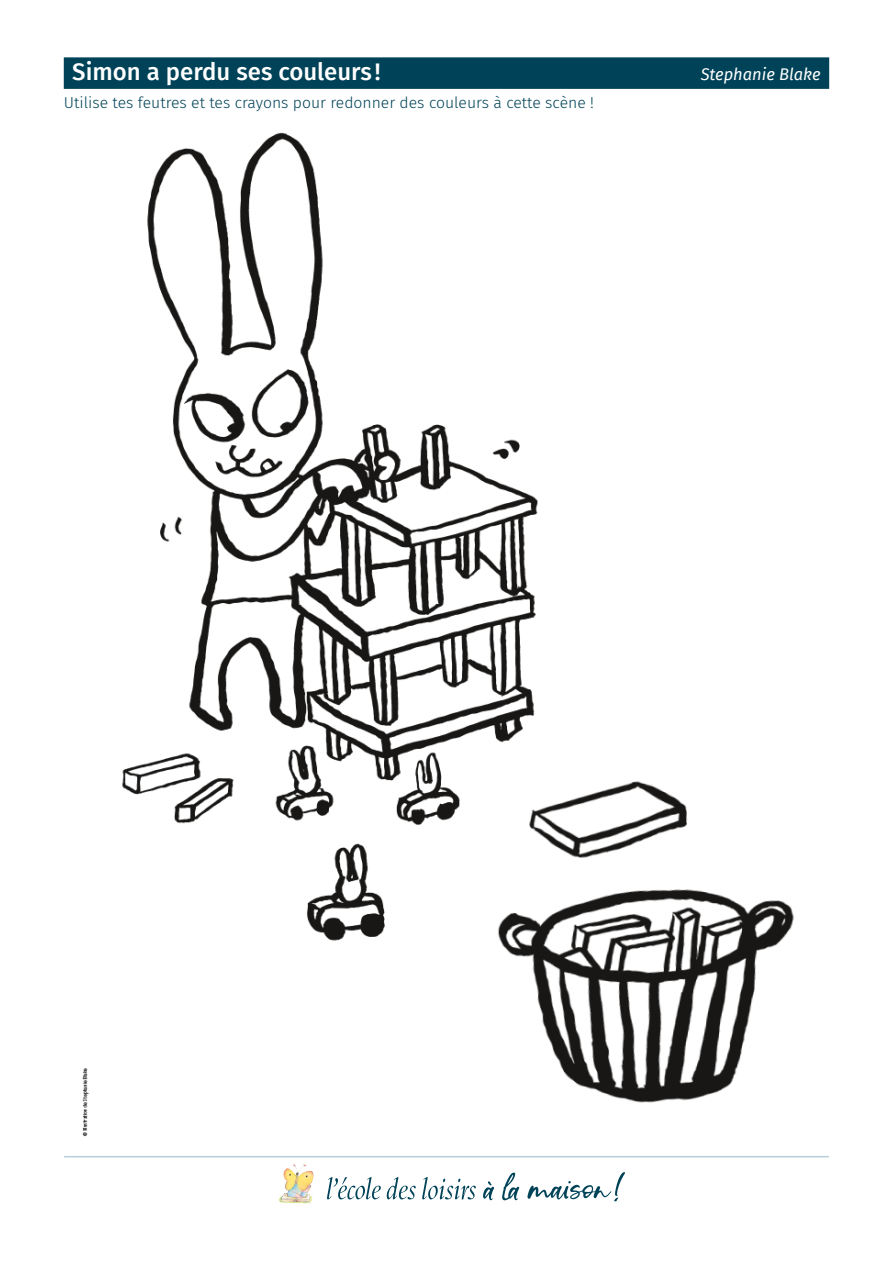
<style>
.page{position:relative;width:893px;height:1263px;background:#fff}
.page>*{position:absolute;margin:0;border:0;box-sizing:border-box;transform-origin:0 0}
.Titre{font:500 24px "Fira Sans";color:#fff}
.Titre-2{font:italic 16.5px "Fira Sans";color:#fff}
.Consigne{font:300 15.75px "Fira Sans";color:#004358}
</style>
<div class="page">
<div style="left:64px;top:57px;width:765px;height:32px;background:#004358"></div>
<hr style="left:65px;top:1156px;width:763px;height:1px;background:#b8ceda">
<svg style="left:483px;top:1172px;width:142px;height:29px"></svg>
<svg style="left:327px;top:1177px;width:149px;height:22px"></svg>
<img style="left:278px;top:1164px;width:36px;height:40px">
<img style="left:82px;top:132px;width:712px;height:1005px">
<p class="Titre" style="left:72px;top:53px;width:310px">Simon a perdu ses couleurs !</p>
<p class="Titre-2" style="left:701px;top:62px;width:121px">Stephanie Blake</p>
<p class="Consigne" style="left:64px;top:92px;width:532px">Utilise tes feutres et tes crayons pour redonner des couleurs à cette scène !</p>
</div>
